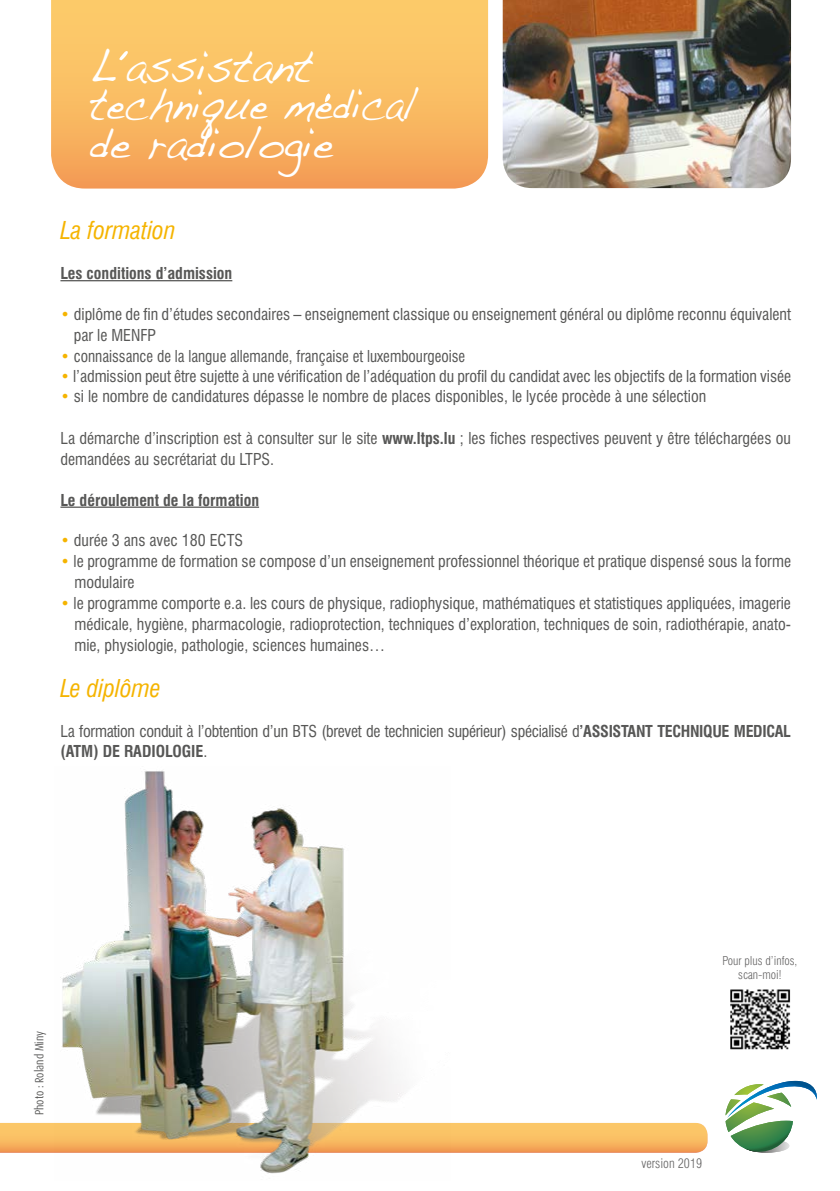
<style>
.page{position:relative;width:840px;height:1191px;background:#fff}
.page>*{position:absolute;margin:0;border:0;box-sizing:border-box;transform-origin:0 0}
.t1{font:46px/38px "Handwriting Dakota";color:#fff;scale:.9 1}
.t2{font:italic condensed 24px "Swiss 721 BT";color:#f5b400}
.t3{font:condensed 16px/20.8px "Swiss 721 BT";color:#575756}
.t4{font:condensed 16px/20.8px "Swiss 721 BT";letter-spacing:-.02em;color:#575756}
.t5{font:condensed 16px "Swiss 721 BT";color:#575756;scale:.95 1}
.t6{font:700 condensed 16px "Swiss 721 BT";color:#575756}
.t7{font:300 condensed 13px "Swiss 721 BT";color:#646363}
.t8{font:300 condensed 12px/14px "Swiss 721 BT";color:#646363;text-align:center}
.t9{font:12px "Dax";color:#575756;scale:.84 1}
.s1{color:#f5b400}
.s2{font-weight:700}
</style>
<div class="page">
<svg style="left:51px;top:0;width:437px;height:189px;background:#f9ba63"></svg>
<img style="left:502px;top:0;width:288px;height:188px">
<svg style="left:0;top:1123px;width:707px;height:29px;background:#f8b961"></svg>
<svg style="left:725px;top:1081px;width:92px;height:72px"></svg>
<img style="left:55px;top:770px;width:395px;height:404px">
<hr style="left:60px;top:280px;width:172px;height:1px;background:#575756">
<hr style="left:60px;top:506px;width:199px;height:2px;background:#575756">
<svg style="left:119px;top:51px;width:9px;height:9px"></svg>
<svg style="left:325px;top:93px;width:5px;height:9px"></svg>
<img style="left:730px;top:989px;width:61px;height:61px">
<h1 class="t1" style="left:89px;top:48px;width:364px">L assistant technique medical de radiologie</h1>
<h2 class="t2" style="left:60px;top:216px;width:116px">La formation</h2>
<p class="t6" style="left:60px;top:264px;width:173px">Les conditions d’admission</p>
<p class="t3" style="left:74px;top:304px;width:718px;text-indent:-13px"><span class="s1">•</span> diplôme de fin d’études secondaires – enseignement classique ou enseignement général ou diplôme reconnu équivalent par le MENFP</p>
<p class="t5" style="left:60px;top:346px;width:427px"><span class="s1">•</span> connaissance de la langue allemande, française et luxembourgeoise</p>
<p class="t3" style="left:60px;top:365px;width:731px"><span class="s1">•</span> l’admission peut être sujette à une vérification de l’adéquation du profil du candidat avec les objectifs de la formation visée</p>
<p class="t3" style="left:60px;top:386px;width:647px"><span class="s1">•</span> si le nombre de candidatures dépasse le nombre de places disponibles, le lycée procède à une sélection</p>
<p class="t3" style="left:60px;top:428px;width:731px">La démarche d’inscription est à consulter sur le site <span class="s2">www.ltps.lu</span> ; les fiches respectives peuvent y être téléchargées ou demandées au secrétariat du LTPS.</p>
<p class="t6" style="left:60px;top:490px;width:200px">Le déroulement de la formation</p>
<p class="t3" style="left:60px;top:530px;width:184px"><span class="s1">•</span> durée 3 ans avec 180 ECTS</p>
<p class="t3" style="left:74px;top:551px;width:717px;text-indent:-14px"><span class="s1">•</span> le programme de formation se compose d’un enseignement professionnel théorique et pratique dispensé sous la forme modulaire</p>
<p class="t3" style="left:74px;top:592px;width:717px;text-align:justify;text-indent:-14px"><span class="s1">•</span> le programme comporte e.a. les cours de physique, radiophysique, mathématiques et statistiques appliquées, imagerie médicale, hygiène, pharmacologie, radioprotection, techniques d’exploration, techniques de soin, radiothérapie, anato&shy;mie, physiologie, pathologie, sciences humaines…</p>
<h2 class="t2" style="left:60px;top:673px;width:102px">Le diplôme</h2>
<p class="t4" style="left:60px;top:720px;width:731px">La formation conduit à l’obtention d’un BTS (brevet de technicien supérieur) spécialisé d<span class="s2">’ASSISTANT TECHNIQUE MEDICAL (ATM) DE RADIOLOGIE</span>.</p>
<p class="t9" style="left:33px;top:1115px;width:102px;rotate:-90deg">Photo : Roland Miny</p>
<p class="t8" style="left:722px;top:953px;width:76px">Pour plus d’infos, scan-moi!</p>
<p class="t7" style="left:641px;top:1155px;width:62px">version 2019</p>
</div>
